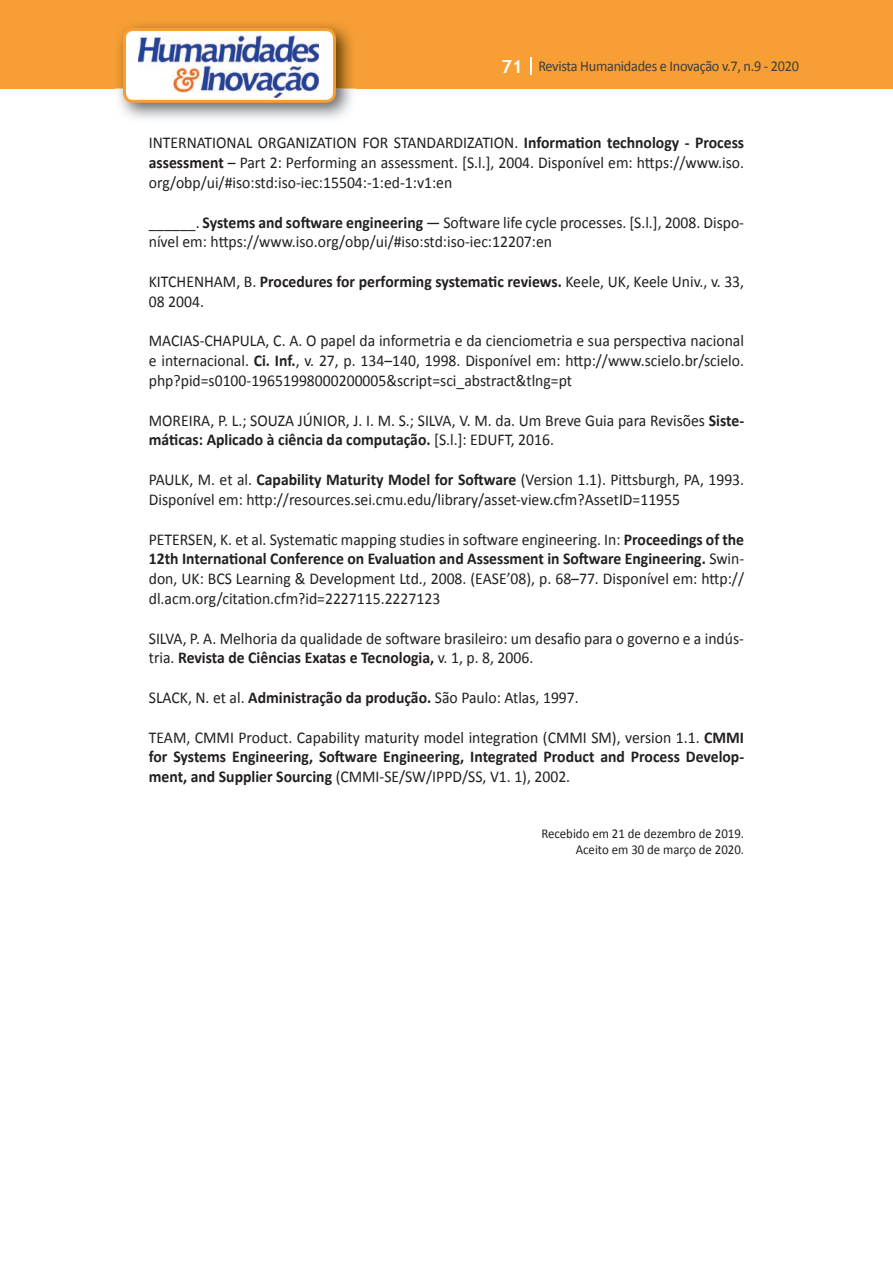
<style>
.page{position:relative;width:893px;height:1263px;background:#fff}
.page>*{position:absolute;margin:0;border:0;box-sizing:border-box;transform-origin:0 0}
.t1{font:16.5px/19.8px "Calibri";color:#231f20;scale:.95 1}
.t2{font:700 16.5px/19.8px "Calibri";color:#231f20;text-align:justify;scale:.95 1}
.t3{font:15px "Calibri";letter-spacing:-.02em;color:#3e3e3f;scale:.95 1}
.t4{font:13.5px/16.2px "Calibri";color:#231f20;text-align:right;scale:.95 1}
.s1{font-family:"Trebuchet MS";font-weight:700;font-size:18px;color:#fff}
.s2{font-weight:700}
.s3{font-weight:400}
</style>
<div class="page">
<div style="left:0;top:0;width:893px;height:88px;background:#f79e34"></div>
<svg style="left:530px;top:57px;width:2px;height:18px"></svg>
<img style="left:115px;top:24px;width:241px;height:95px">
<svg style="left:123px;top:28px;width:213px;height:75px"></svg>
<p class="t3" style="left:501px;top:57px;width:315px"><span class="s1">71</span> Revista Humanidades e Inovação v.7, n.9 - 2020</p>
<p class="t1" style="left:149px;top:133px;width:628px;text-align:justify">INTERNATIONAL ORGANIZATION FOR STANDARDIZATION. <span class="s2">Information technology - Process assessment</span> – Part 2: Performing an assessment. [S.l.], 2004. Disponível em: https://www.iso. org/obp/ui/#iso:std:iso-iec:15504:-1:ed-1:v1:en</p>
<p class="t1" style="left:149px;top:212px;width:628px">______. <span class="s2">Systems and software engineering</span> — Software life cycle processes. [S.l.], 2008. Dispo&shy;nível em: https://www.iso.org/obp/ui/#iso:std:iso-iec:12207:en</p>
<p class="t1" style="left:149px;top:272px;width:628px">KITCHENHAM, B. <span class="s2">Procedures for performing systematic reviews.</span> Keele, UK, Keele Univ., v. 33,<br>08 2004.</p>
<p class="t1" style="left:149px;top:331px;width:628px;text-align:justify">MACIAS-CHAPULA, C. A. O papel da informetria e da cienciometria e sua perspectiva nacional e internacional. <span class="s2">Ci. Inf.</span>, v. 27, p. 134–140, 1998. Disponível em: http://www.scielo.br/scielo. php?pid=s0100-19651998000200005&amp;script=sci_abstract&amp;tlng=pt</p>
<p class="t1" style="left:149px;top:410px;width:628px">MOREIRA, P. L.; SOUZA JÚNIOR, J. I. M. S.; SILVA, V. M. da. Um Breve Guia para Revisões <span class="s2">Siste&shy;máticas: Aplicado à ciência da computação.</span> [S.l.]: EDUFT, 2016.</p>
<p class="t1" style="left:149px;top:470px;width:628px">PAULK, M. et al. <span class="s2">Capability Maturity Model for Software</span> (Version 1.1). Pittsburgh, PA, 1993.<br>Disponível em: http://resources.sei.cmu.edu/library/asset-view.cfm?AssetID=11955</p>
<p class="t1" style="left:149px;top:529px;width:628px;text-align:justify">PETERSEN, K. et al. Systematic mapping studies in software engineering. In: <span class="s2">Proceedings of the 12th International Conference on Evaluation and Assessment in Software Engineering.</span> Swin&shy;don, UK: BCS Learning &amp; Development Ltd., 2008. (EASE’08), p. 68–77. Disponível em: http:// dl.acm.org/citation.cfm?id=2227115.2227123</p>
<p class="t1" style="left:149px;top:628px;width:628px">SILVA, P. A. Melhoria da qualidade de software brasileiro: um desafio para o governo e a indús&shy;tria. <span class="s2">Revista de Ciências Exatas e Tecnologia,</span> v. 1, p. 8, 2006.</p>
<p class="t1" style="left:149px;top:688px;width:454px">SLACK, N. et al. <span class="s2">Administração da produção.</span> São Paulo: Atlas, 1997.</p>
<p class="t2" style="left:149px;top:727px;width:628px"><span class="s3">TEAM, CMMI Product. Capability maturity model integration (CMMI SM), version 1.1.</span> CMMI for Systems Engineering, Software Engineering, Integrated Product and Process Develop&shy;ment, and Supplier Sourcing <span class="s3">(CMMI-SE/SW/IPPD/SS, V1. 1), 2002.</span></p>
<p class="t4" style="left:541px;top:825px;width:215px">Recebido em 21 de dezembro de 2019.<br>Aceito em 30 de março de 2020.</p>
</div>
